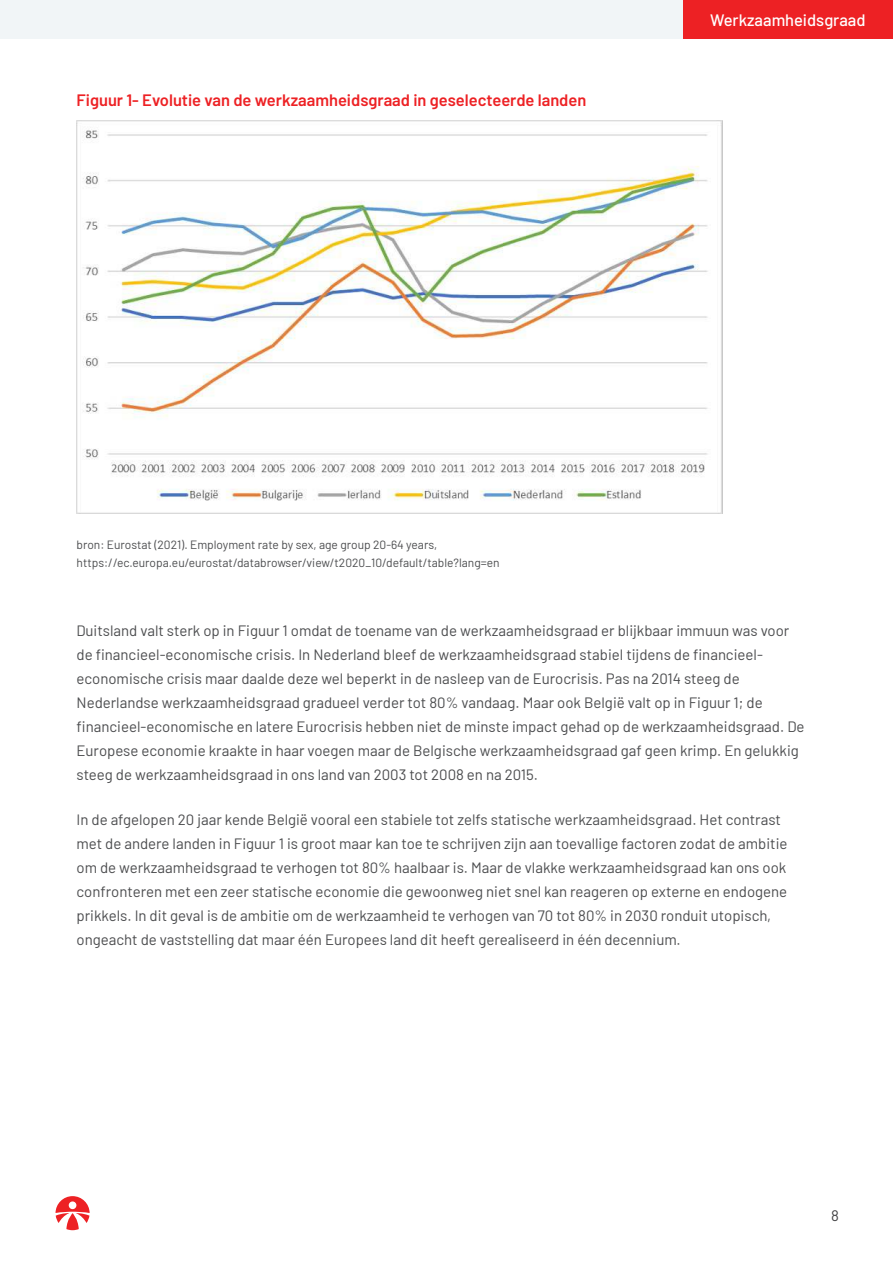
<style>
.page{position:relative;width:893px;height:1263px;background:#fff}
.page>*{position:absolute;margin:0;border:0;box-sizing:border-box;transform-origin:0 0}
.t1{font:600 16.5px "Barlow";color:#ed2124}
.t2{font:500 16.5px "Barlow";color:#fff}
.t3{font:15px/24px "Barlow";color:#4c4d4f}
.t4{font:15px "Barlow";color:#404042}
.t5{font:12px/18px "Barlow";color:#4c4d4f}
</style>
<div class="page">
<div style="left:0;top:0;width:893px;height:38px;background:#f1f5f7"></div>
<div style="left:684px;top:0;width:209px;height:38px;background:#ed2124"></div>
<svg style="left:56px;top:1196px;width:34px;height:34px"></svg>
<img style="left:77px;top:120px;width:645px;height:394px">
<p class="t1" style="left:77px;top:93px;width:511px">Figuur 1- Evolutie van de werkzaamheidsgraad in geselecteerde landen</p>
<p class="t2" style="left:710px;top:14px;width:157px">Werkzaamheidsgraad</p>
<p class="t5" style="left:77px;top:534px;width:425px">bron: Eurostat (2021). Employment rate by sex, age group 20-64 years, https://ec.europa.eu/eurostat/databrowser/view/t2020_10/default/table?lang=en</p>
<p class="t3" style="left:77px;top:617px;width:730px">Duitsland valt sterk op in Figuur 1 omdat de toename van de werkzaamheidsgraad er blijkbaar immuun was voor de financieel-economische crisis. In Nederland bleef de werkzaamheidsgraad stabiel tijdens de financieel&shy;economische crisis maar daalde deze wel beperkt in de nasleep van de Eurocrisis. Pas na 2014 steeg de Nederlandse werkzaamheidsgraad gradueel verder tot 80% vandaag. Maar ook België valt op in Figuur 1; de financieel-economische en latere Eurocrisis hebben niet de minste impact gehad op de werkzaamheidsgraad. De Europese economie kraakte in haar voegen maar de Belgische werkzaamheidsgraad gaf geen krimp. En gelukkig steeg de werkzaamheidsgraad in ons land van 2003 tot 2008 en na 2015.</p>
<p class="t3" style="left:77px;top:807px;width:712px">In de afgelopen 20 jaar kende België vooral een stabiele tot zelfs statische werkzaamheidsgraad. Het contrast met de andere landen in Figuur 1 is groot maar kan toe te schrijven zijn aan toevallige factoren zodat de ambitie om de werkzaamheidsgraad te verhogen tot 80% haalbaar is. Maar de vlakke werkzaamheidsgraad kan ons ook confronteren met een zeer statische economie die gewoonweg niet snel kan reageren op externe en endogene prikkels. In dit geval is de ambitie om de werkzaamheid te verhogen van 70 tot 80% in 2030 ronduit utopisch, ongeacht de vaststelling dat maar één Europees land dit heeft gerealiseerd in één decennium.</p>
<p class="t4" style="left:831px;top:1210px;width:9px">8</p>
</div>
